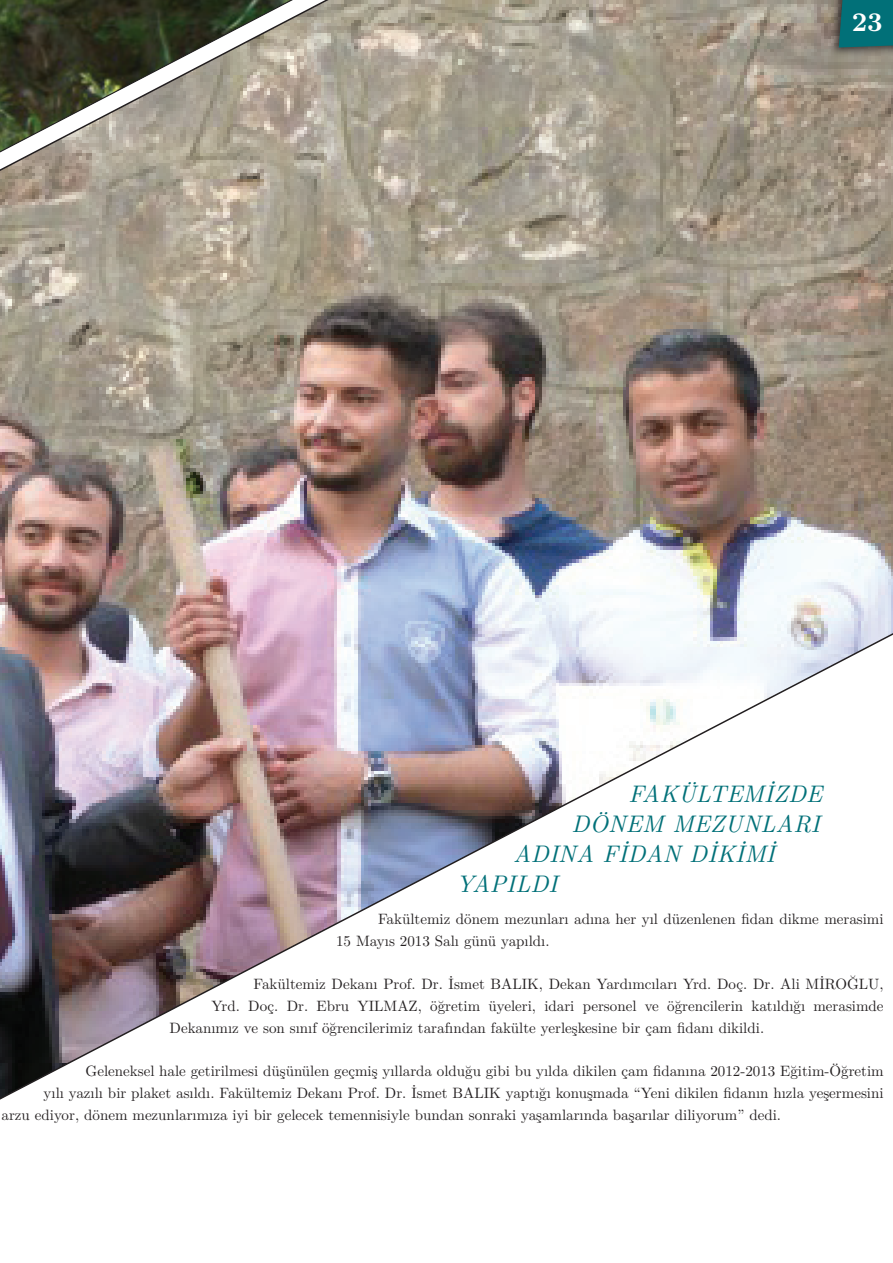
<style>
.page{position:relative;width:893px;height:1263px;background:#fff}
.page>*{position:absolute;margin:0;border:0;box-sizing:border-box;transform-origin:0 0}
.t1{font:700 27px "LM Roman 10";color:#fff}
.t2{font:italic 24px "LM Roman 10";color:#017078}
.t3{font:15px/21.8px "LM Roman 10";color:#231f20}
</style>
<div class="page">
<img style="left:0;top:0;width:893px;height:1100px">
<img style="left:0;top:0;width:493px;height:664px">
<div style="left:828px;top:0;width:65px;height:59px;background:#231f20;opacity:.75"></div>
<svg style="left:839px;top:0;width:54px;height:48px;background:#066d75"></svg>
<h1 class="t1" style="left:852px;top:0;width:33px">23</h1>
<h2 class="t2" style="left:629px;top:775px;width:195px">FAKÜLTEMİZDE</h2>
<h2 class="t2" style="left:572px;top:805px;width:250px">DÖNEM MEZUNLARI</h2>
<h2 class="t2" style="left:513px;top:835px;width:264px">ADINA FİDAN DİKİMİ</h2>
<h2 class="t2" style="left:456px;top:865px;width:103px">YAPILDI</h2>
<p class="t3" style="left:336px;top:907px;width:549px;text-indent:42px">Fakültemiz dönem mezunları adına her yıl düzenlenen fidan dikme merasimi<br>15 Mayıs 2013 Salı günü yapıldı.</p>
<p class="t3" style="left:254px;top:972px;width:631px">Fakültemiz Dekanı Prof. Dr. İsmet BALIK, Dekan Yardımcıları Yrd. Doç. Dr. Ali MİROĞLU,</p>
<p class="t3" style="left:212px;top:994px;width:673px">Yrd. Doç. Dr. Ebru YILMAZ, öğretim üyeleri, idari personel ve öğrencilerin katıldığı merasimde</p>
<p class="t3" style="left:170px;top:1016px;width:596px">Dekanımız ve son sınıf öğrencilerimiz tarafından fakülte yerleşkesine bir çam fidanı dikildi.</p>
<p class="t3" style="left:86px;top:1059px;width:800px">Geleneksel hale getirilmesi düşünülen geçmiş yıllarda olduğu gibi bu yılda dikilen çam fidanına 2012-2013 Eğitim-Öğretim</p>
<p class="t3" style="left:44px;top:1081px;width:841px">yılı yazılı bir plaket asıldı. Fakültemiz Dekanı Prof. Dr. İsmet BALIK yaptığı konuşmada “Yeni dikilen fidanın hızla yeşermesini</p>
<p class="t3" style="left:2px;top:1103px;width:781px">arzu ediyor, dönem mezunlarımıza iyi bir gelecek temennisiyle bundan sonraki yaşamlarında başarılar diliyorum” dedi.</p>
</div>
